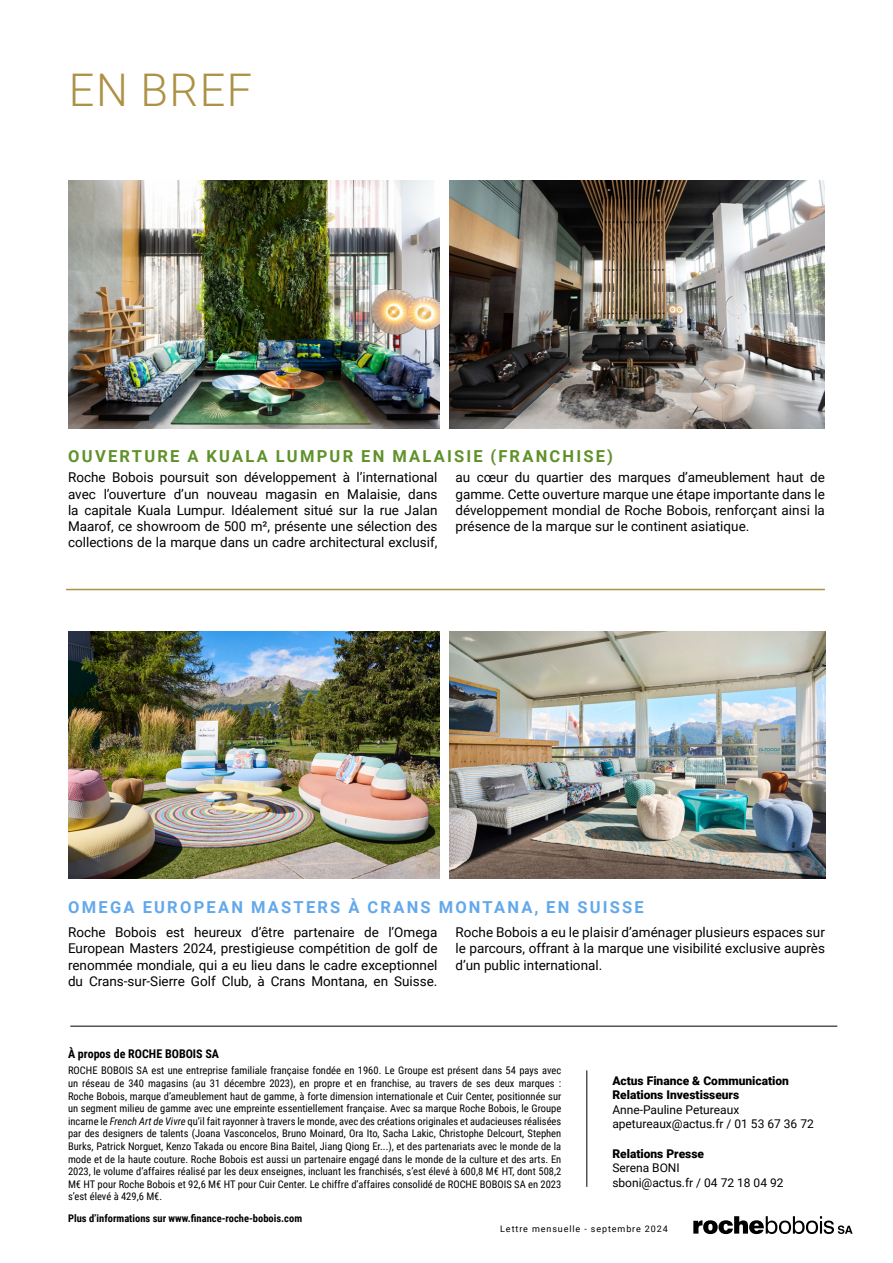
<style>
.page{position:relative;width:893px;height:1263px;background:#fff}
.page>*{position:absolute;margin:0;border:0;box-sizing:border-box;transform-origin:0 0}
.t1{font:300 45px "Roboto";letter-spacing:.035em;color:#ad9145}
.t2{font:700 16.5px "Roboto";letter-spacing:.135em;color:#5f9129}
.t3{font:700 16.5px "Roboto";letter-spacing:.135em;color:#62a8eb}
.t4{font:13.5px/16.2px "Roboto";color:#000;text-align:justify}
.t5{font:12px/14.4px "Roboto";color:#000}
.t6{font:900 12px/14.4px "Roboto";color:#000}
.t7{font:700 12px "Roboto Condensed";color:#000}
.t8{font:10.5px/12.6px "Roboto Condensed";color:#000;text-align:justify}
.t9{font:700 10.5px "Roboto Condensed";color:#000}
.t10{font:9px "Roboto";letter-spacing:.1em;color:#000}
.s1{font-style:italic}
</style>
<div class="page">
<img style="left:68px;top:181px;width:371px;height:247px">
<img style="left:450px;top:181px;width:375px;height:247px">
<img style="left:450px;top:631px;width:375px;height:248px">
<img style="left:68px;top:631px;width:371px;height:248px">
<svg style="left:693px;top:1216px;width:160px;height:18px"></svg>
<hr style="left:586px;top:1070px;width:1px;height:117px;background:#000">
<hr style="left:70px;top:1026px;width:767px;height:1px;background:#000">
<hr style="left:66px;top:589px;width:759px;height:1px;background:#ad9145">
<h1 class="t1" style="left:69px;top:59px;width:185px">EN BREF</h1>
<h2 class="t2" style="left:68px;top:445px;width:546px">OUVERTURE A KUALA LUMPUR EN MALAISIE (FRANCHISE)</h2>
<p class="t4" style="left:68px;top:469px;width:371px">Roche Bobois poursuit son développement à l’international avec l’ouverture d’un nouveau magasin en Malaisie, dans la capitale Kuala Lumpur. Idéalement situé sur la rue Jalan Maarof, ce showroom de 500 m², présente une sélection des collections de la marque dans un cadre architectural exclusif,</p>
<p class="t4" style="left:455px;top:469px;width:371px">au cœur du quartier des marques d’ameublement haut de gamme. Cette ouverture marque une étape importante dans le développement mondial de Roche Bobois, renforçant ainsi la présence de la marque sur le continent asiatique.</p>
<h2 class="t3" style="left:68px;top:895px;width:577px">OMEGA EUROPEAN MASTERS À CRANS MONTANA, EN SUISSE</h2>
<p class="t4" style="left:68px;top:924px;width:371px">Roche Bobois est heureux d’être partenaire de l’Omega European Masters 2024, prestigieuse compétition de golf de renommée mondiale, qui a eu lieu dans le cadre exceptionnel du Crans-sur-Sierre Golf Club, à Crans Montana, en Suisse.</p>
<p class="t4" style="left:455px;top:924px;width:371px">Roche Bobois a eu le plaisir d’aménager plusieurs espaces sur le parcours, offrant à la marque une visibilité exclusive auprès d’un public international.</p>
<p class="t7" style="left:68px;top:1045px;width:153px">À propos de ROCHE BOBOIS SA</p>
<p class="t8" style="left:68px;top:1064px;width:495px">ROCHE BOBOIS SA est une entreprise familiale française fondée en 1960. Le Groupe est présent dans 54 pays avec un réseau de 340 magasins (au 31 décembre 2023), en propre et en franchise, au travers de ses deux marques :<br>Roche Bobois, marque d’ameublement haut de gamme, à forte dimension internationale et Cuir Center, positionnée sur un segment milieu de gamme avec une empreinte essentiellement française. Avec sa marque Roche Bobois, le Groupe incarne le <span class="s1">French Art de Vivre</span> qu’il fait rayonner à travers le monde, avec des créations originales et audacieuses réalisées par des designers de talents (Joana Vasconcelos, Bruno Moinard, Ora Ito, Sacha Lakic, Christophe Delcourt, Stephen Burks, Patrick Norguet, Kenzo Takada ou encore Bina Baitel, Jiang Qiong Er...), et des partenariats avec le monde de la mode et de la haute couture. Roche Bobois est aussi un partenaire engagé dans le monde de la culture et des arts. En 2023, le volume d’affaires réalisé par les deux enseignes, incluant les franchisés, s’est élevé à 600,8 M€ HT, dont 508,2<br>M€ HT pour Roche Bobois et 92,6 M€ HT pour Cuir Center. Le chiffre d’affaires consolidé de ROCHE BOBOIS SA en 2023 s’est élevé à 429,6 M€.</p>
<p class="t9" style="left:68px;top:1210px;width:236px">Plus d’informations sur www.finance-roche-bobois.com</p>
<p class="t6" style="left:612px;top:1073px;width:178px">Actus Finance &amp; Communication<br>Relations Investisseurs</p>
<p class="t5" style="left:612px;top:1102px;width:203px">Anne-Pauline Petureaux apetureaux@actus.fr / 01 53 67 36 72</p>
<p class="t6" style="left:612px;top:1146px;width:93px">Relations Presse</p>
<p class="t5" style="left:612px;top:1160px;width:173px">Serena BONI<br>sboni@actus.fr / 04 72 18 04 92</p>
<p class="t10" style="left:500px;top:1222px;width:169px">Lettre mensuelle - septembre 2024</p>
</div>
